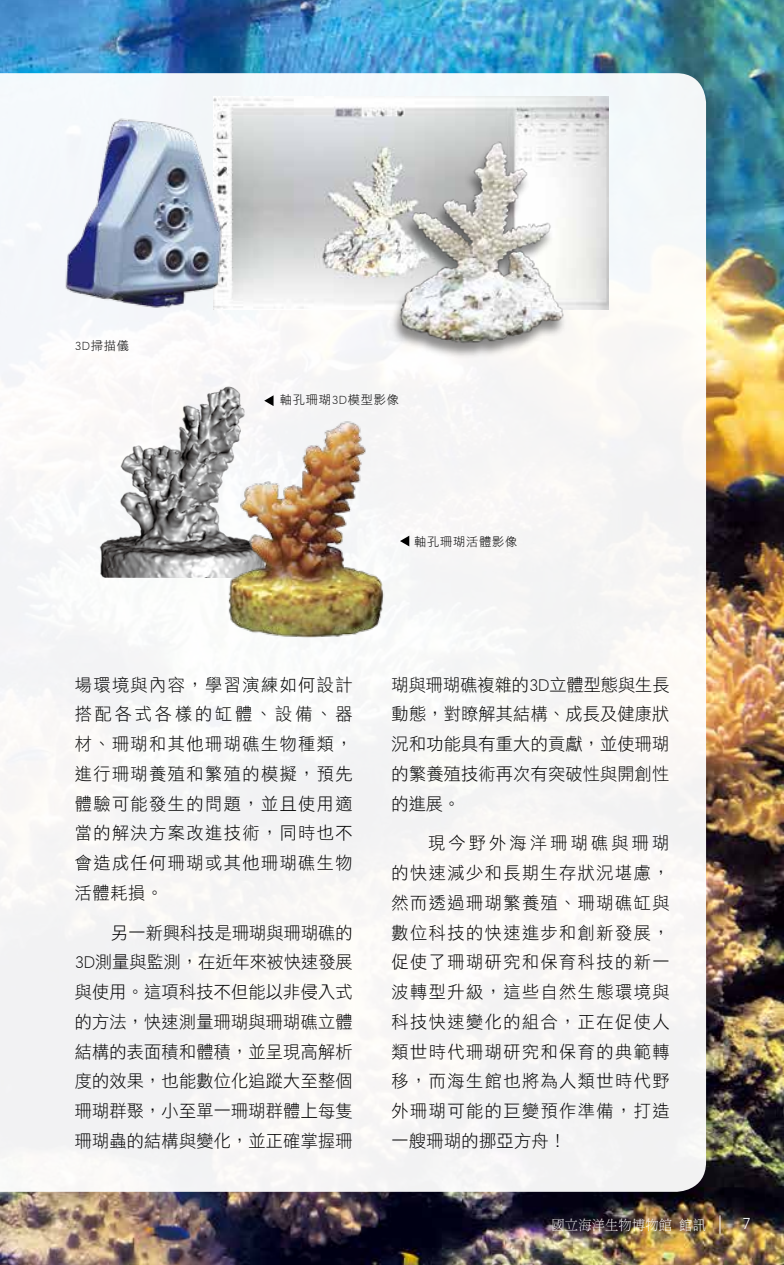
<style>
.page{position:relative;width:784px;height:1265px;background:#fff}
.page>*{position:absolute;margin:0;border:0;box-sizing:border-box;transform-origin:0 0}
.t1{font:17.5px/29.8px "DF Hei Std W3";letter-spacing:.015em;color:#000;text-align:justify}
.t2{font:300 15.75px "Avenir";color:#fff}
.t3{font:14px "DF Ming Std W3";letter-spacing:.01em;color:#fff;scale:.95 1}
.t4{font:12.25px "DF Hei Std W3";letter-spacing:.06em;color:#000}
.s1{font-family:"DF Hei Std W3"}
</style>
<div class="page">
<img style="left:0;top:0;width:784px;height:1265px">
<div style="left:0;top:73px;width:706px;height:1119px;background:#f6f6f6"></div>
<img style="left:44px;top:345px;width:281px;height:232px">
<img style="left:213px;top:97px;width:395px;height:212px">
<img style="left:53px;top:101px;width:178px;height:217px">
<div style="left:390px;top:144px;width:177px;height:216px;background:#fcf9f5"></div>
<img style="left:382px;top:129px;width:202px;height:226px">
<img style="left:171px;top:405px;width:280px;height:232px">
<svg style="left:264px;top:395px;width:9px;height:11px"></svg>
<svg style="left:400px;top:536px;width:9px;height:10px"></svg>
<svg style="left:719px;top:1215px;width:1px;height:19px"></svg>
<p class="t4" style="left:75px;top:339px;width:56px">3D掃描儀</p>
<p class="t4" style="left:280px;top:393px;width:121px">軸孔珊瑚3D模型影像</p>
<p class="t4" style="left:414px;top:535px;width:105px">軸孔珊瑚活體影像</p>
<p class="t1" style="left:75px;top:669px;width:279px">場環境與內容，學習演練如何設計搭配各式各樣的缸體、設備、器材、珊瑚和其他珊瑚礁生物種類，進行珊瑚養殖和繁殖的模擬，預先體驗可能發生的問題，並且使用適當的解決方案改進技術，同時也不會造成任何珊瑚或其他珊瑚礁生物活體耗損。</p>
<p class="t1" style="left:75px;top:917px;width:279px;text-indent:36px">另一新興科技是珊瑚與珊瑚礁的3D測量與監測，在近年來被快速發展與使用。這項科技不但能以非侵入式的方法，快速測量珊瑚與珊瑚礁立體結構的表面積和體積，並呈現高解析度的效果，也能數位化追蹤大至整個珊瑚群聚，小至單一珊瑚群體上每隻珊瑚蟲的結構與變化，並正確掌握珊</p>
<p class="t1" style="left:392px;top:669px;width:279px">瑚與珊瑚礁複雜的3D立體型態與生長動態，對瞭解其結構、成長及健康狀況和功能具有重大的貢獻，並使珊瑚的繁養殖技術再次有突破性與開創性的進展。</p>
<p class="t1" style="left:392px;top:828px;width:279px;text-indent:36px">現今野外海洋珊瑚礁與珊瑚的快速減少和長期生存狀況堪慮，然而透過珊瑚繁養殖、珊瑚礁缸與數位科技的快速進步和創新發展，促使了珊瑚研究和保育科技的新一波轉型升級，這些自然生態環境與科技快速變化的組合，正在促使人類世時代珊瑚研究和保育的典範轉移，而海生館也將為人類世時代野外珊瑚可能的巨變預作準備，打造一艘珊瑚的挪亞方舟！</p>
<p class="t3" style="left:551px;top:1217px;width:164px">國立海洋生物博物館 <span class="s1">館訊</span></p>
<p class="t2" style="left:743px;top:1214px;width:10px">7</p>
</div>
